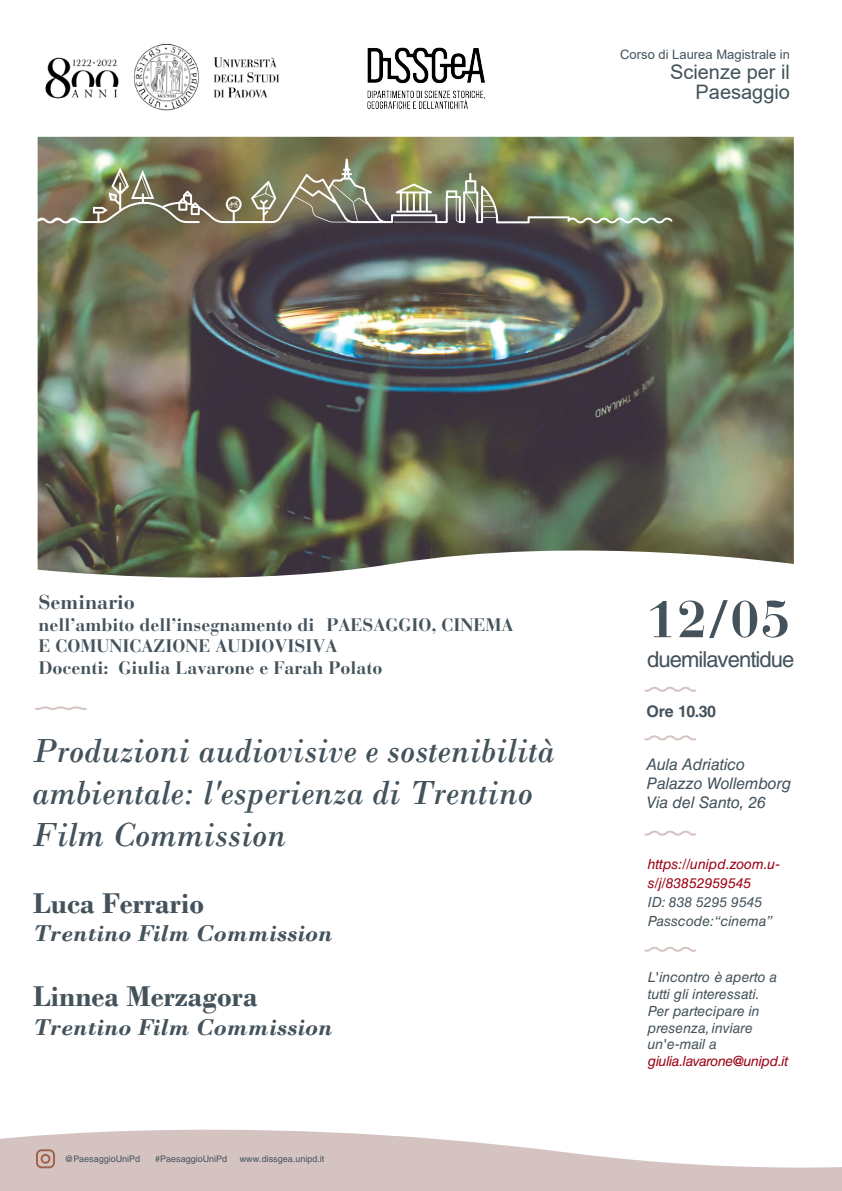
<style>
.page{position:relative;width:842px;height:1191px;background:#fff}
.page>*{position:absolute;margin:0;border:0;box-sizing:border-box;transform-origin:0 0}
.t1{font:700 51.5px "Bauer Bodoni Std";color:#43525b}
.t2{font:italic 35px/42px "Bodoni";color:#43525b}
.t3{font:700 30px "Bodoni";color:#43525b}
.t4{font:italic 700 24px "Bodoni";color:#43525b}
.t5{font:22px "Helvetica LT Std";letter-spacing:-.04em;color:#43525b}
.t6{font:20px/20px "Arial";color:#43525b;text-align:right}
.t7{font:700 20px "Bauer Bodoni Std";color:#43525b}
.t8{font:700 18px/21.6px "Bauer Bodoni Std";color:#43525b}
.t9{font:italic 16px/19.2px "Helvetica LT Std";letter-spacing:-.01em;color:#43525b}
.t10{font:700 16px "Helvetica LT Std";letter-spacing:-.025em;color:#43525b}
.t11{font:italic 14px/16.8px "Helvetica LT Std";color:#43525b}
.t12{font:italic 14px/19px "Helvetica LT Std";letter-spacing:-.01em;color:#9b0014}
.t13{font:13px "Arial";color:#43525b}
.t14{font:9px "Helvetica LT Std";color:#43525b}
</style>
<div class="page">
<img style="left:37px;top:137px;width:757px;height:441px">
<svg style="left:644px;top:686px;width:53px;height:6px"></svg>
<svg style="left:644px;top:830px;width:53px;height:6px"></svg>
<svg style="left:644px;top:735px;width:53px;height:6px"></svg>
<svg style="left:644px;top:946px;width:53px;height:6px"></svg>
<svg style="left:35px;top:706px;width:52px;height:4px"></svg>
<img style="left:45px;top:43px;width:234px;height:68px">
<svg style="left:0;top:1129px;width:842px;height:62px;fill:#d4c3c1"></svg>
<img style="left:367px;top:47px;width:118px;height:62px">
<img style="left:37px;top:158px;width:635px;height:65px">
<svg style="left:396px;top:184px;width:36px;height:29px"></svg>
<svg style="left:229px;top:201px;width:9px;height:7px"></svg>
<svg style="left:36px;top:1149px;width:19px;height:19px"></svg>
<p class="t13" style="left:620px;top:45px;width:171px">Corso di Laurea Magistrale in</p>
<h3 class="t6" style="left:670px;top:61px;width:122px">Scienze per il<br>Paesaggio</h3>
<h3 class="t7" style="left:38px;top:590px;width:98px">Seminario</h3>
<p class="t8" style="left:38px;top:613px;width:477px">nell’ambito dell’insegnamento di PAESAGGIO, CINEMA<br>E COMUNICAZIONE AUDIOVISIVA<br>Docenti: Giulia Lavarone e Farah Polato</p>
<h2 class="t2" style="left:32px;top:729px;width:524px">Produzioni audiovisive e sostenibilità ambientale: l'esperienza di Trentino<br>Film Commission</h2>
<h3 class="t3" style="left:33px;top:885px;width:172px">Luca Ferrario</h3>
<h3 class="t4" style="left:33px;top:919px;width:301px">Trentino Film Commission</h3>
<h3 class="t3" style="left:33px;top:978px;width:226px">Linnea Merzagora</h3>
<h3 class="t4" style="left:33px;top:1013px;width:301px">Trentino Film Commission</h3>
<p class="t14" style="left:64px;top:1153px;width:77px">@PaesaggioUniPd</p>
<p class="t14" style="left:155px;top:1153px;width:74px">#PaesaggioUniPd</p>
<p class="t14" style="left:240px;top:1153px;width:86px">www.dissgea.unipd.it</p>
<h1 class="t1" style="left:647px;top:588px;width:144px">12/05</h1>
<h3 class="t5" style="left:647px;top:647px;width:149px">duemilaventidue</h3>
<p class="t10" style="left:646px;top:701px;width:71px">Ore 10.30</p>
<p class="t9" style="left:646px;top:754px;width:147px">Aula Adriatico<br>Palazzo Wollemborg<br>Via del Santo, 26</p>
<p class="t12" style="left:648px;top:854px;width:134px">https://unipd.zoom.u&shy;s/j/83852959545</p>
<p class="t11" style="left:648px;top:892px;width:126px;line-height:19px">ID: 838 5295 9545<br>Passcode: “cinema”</p>
<p class="t11" style="left:648px;top:969px;width:131px">L'incontro è aperto a tutti gli interessati.<br>Per partecipare in presenza, inviare un'e-mail a</p>
<p class="t12" style="left:648px;top:1051px;width:142px">giulia.lavarone@unipd.it</p>
</div>
